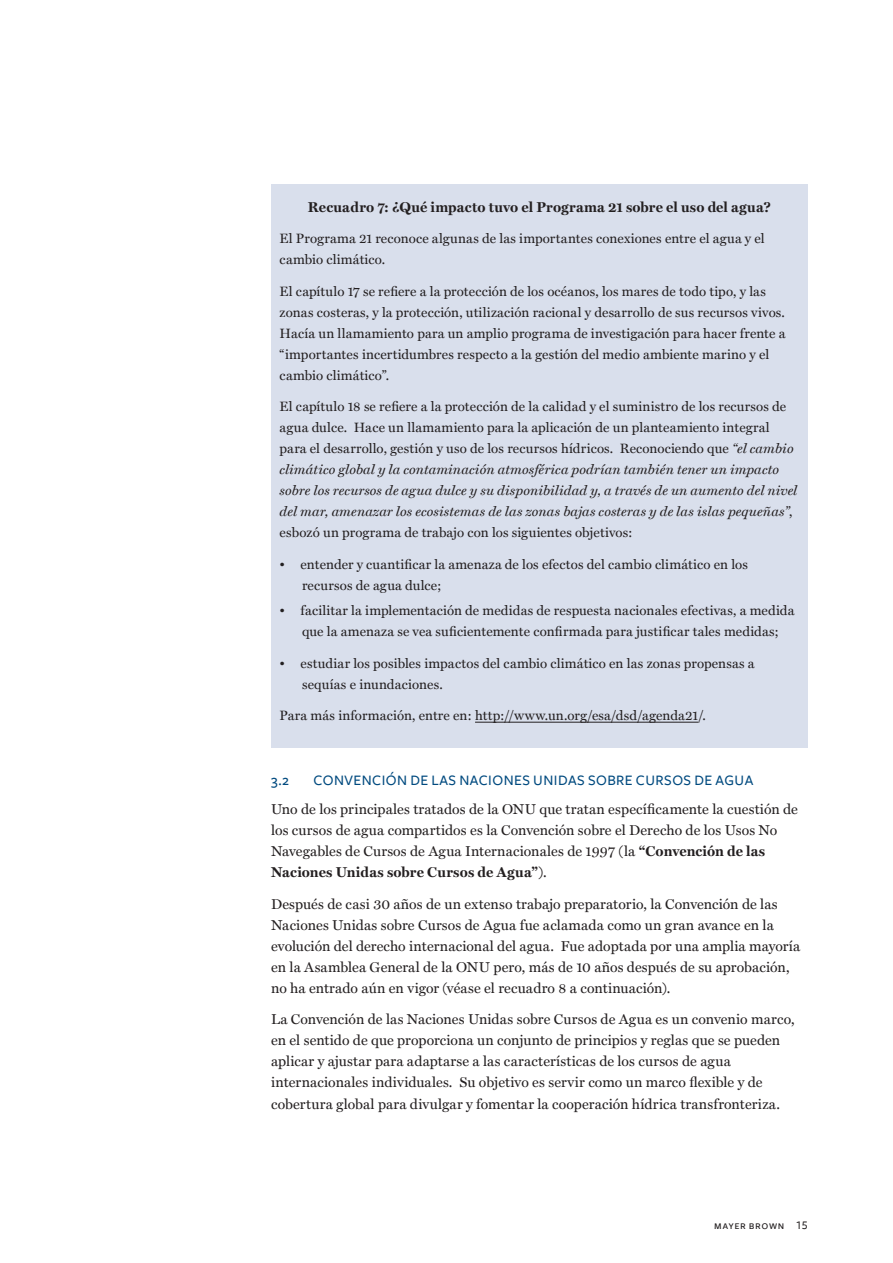
<style>
.page{position:relative;width:893px;height:1263px;background:#fff}
.page>*{position:absolute;margin:0;border:0;box-sizing:border-box;transform-origin:0 0}
.t1{font:500 15px "Freight Sans";letter-spacing:.03em;color:#004a7f}
.t2{font:14.25px/21px "Miller Text";letter-spacing:.005em;color:#231f20}
.t3{font:700 14.25px "Miller Text";letter-spacing:.01em;color:#231f20}
.t4{font:13.5px/21px "Miller Text";letter-spacing:.01em;color:#231f20}
.t5{font:12px "Freight Sans Medium SC";letter-spacing:.04em;color:#231f20}
.s1{font-style:italic}
.s2{font-weight:700}
</style>
<div class="page">
<div style="left:271px;top:184px;width:537px;height:563px;background:#d9dfec"></div>
<hr style="left:475px;top:722px;width:223px;height:1px;background:#231f20">
<p class="t3" style="left:308px;top:198px;width:465px">Recuadro 7: ¿Qué impacto tuvo el Programa 21 sobre el uso del agua?</p>
<p class="t4" style="left:280px;top:228px;width:487px">El Programa 21 reconoce algunas de las importantes conexiones entre el agua y el cambio climático.</p>
<p class="t4" style="left:280px;top:281px;width:507px">El capítulo 17 se refiere a la protección de los océanos, los mares de todo tipo, y las zonas costeras, y la protección, utilización racional y desarrollo de sus recursos vivos.<br>Hacía un llamamiento para un amplio programa de investigación para hacer frente a “importantes incertidumbres respecto a la gestión del medio ambiente marino y el cambio climático”.</p>
<p class="t4" style="left:280px;top:396px;width:519px">El capítulo 18 se refiere a la protección de la calidad y el suministro de los recursos de agua dulce. Hace un llamamiento para la aplicación de un planteamiento integral para el desarrollo, gestión y uso de los recursos hídricos. Reconociendo que <span class="s1">“el cambio climático global y la contaminación atmosférica podrían también tener un impacto sobre los recursos de agua dulce y su disponibilidad y, a través de un aumento del nivel del mar, amenazar los ecosistemas de las zonas bajas costeras y de las islas pequeñas”</span>, esbozó un programa de trabajo con los siguientes objetivos:</p>
<p class="t4" style="left:302px;top:554px;width:447px;text-indent:-23px">• entender y cuantificar la amenaza de los efectos del cambio climático en los recursos de agua dulce;</p>
<p class="t4" style="left:280px;top:600px;width:516px;text-align:center">• facilitar la implementación de medidas de respuesta nacionales efectivas, a medida que la amenaza se vea suficientemente confirmada para justificar tales medidas;</p>
<p class="t4" style="left:302px;top:653px;width:454px;text-indent:-23px">• estudiar los posibles impactos del cambio climático en las zonas propensas a sequías e inundaciones.</p>
<p class="t4" style="left:280px;top:705px;width:428px">Para más información, entre en: http://www.un.org/esa/dsd/agenda21/.</p>
<p class="t1" style="left:271px;top:772px;width:31px">3.2 C</p>
<p class="t1" style="left:323px;top:772px;width:432px">ONVENCIÓN DE LAS NACIONES U NI DAS SOBRE CURSOS DE AGUA</p>
<p class="t2" style="left:271px;top:799px;width:528px">Uno de los principales tratados de la ONU que tratan específicamente la cuestión de los cursos de agua compartidos es la Convención sobre el Derecho de los Usos No Navegables de Cursos de Agua Internacionales de 1997 (la <span class="s2">“Convención de las Naciones Unidas sobre Cursos de Agua”</span>).</p>
<p class="t2" style="left:271px;top:893px;width:531px">Después de casi 30 años de un extenso trabajo preparatorio, la Convención de las Naciones Unidas sobre Cursos de Agua fue aclamada como un gran avance en la evolución del derecho internacional del agua. Fue adoptada por una amplia mayoría en la Asamblea General de la ONU pero, más de 10 años después de su aprobación, no ha entrado aún en vigor (véase el recuadro 8 a continuación).</p>
<p class="t2" style="left:271px;top:1009px;width:525px">La Convención de las Naciones Unidas sobre Cursos de Agua es un convenio marco, en el sentido de que proporciona un conjunto de principios y reglas que se pueden aplicar y ajustar para adaptarse a las características de los cursos de agua internacionales individuales. Su objetivo es servir como un marco flexible y de cobertura global para divulgar y fomentar la cooperación hídrica transfronteriza.</p>
<p class="t5" style="left:714px;top:1218px;width:95px">mayer brown 15</p>
</div>
